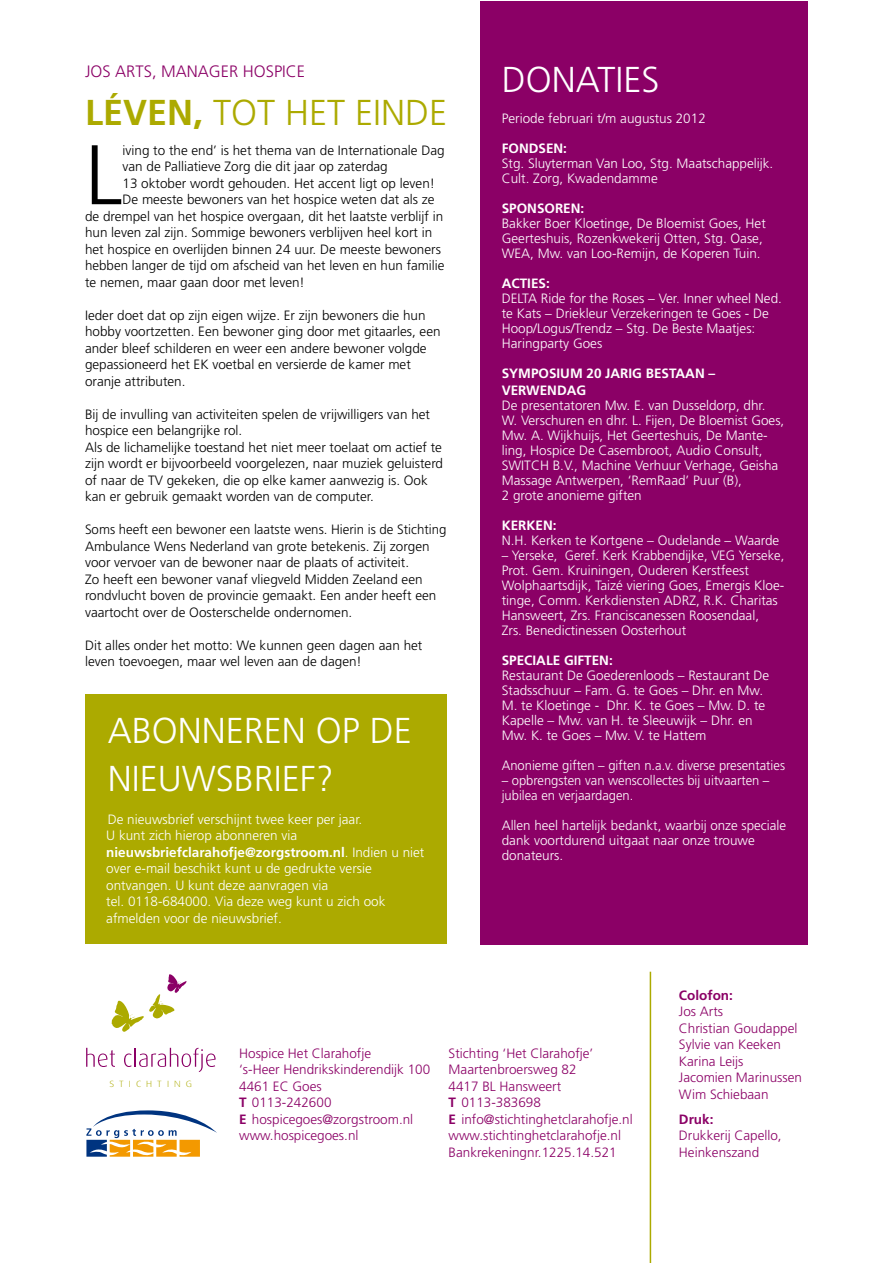
<style>
.page{position:relative;width:893px;height:1263px;background:#fff}
.page>*{position:absolute;margin:0;border:0;box-sizing:border-box;transform-origin:0 0}
.t1{font:300 84.45px "Frutiger";color:#000}
.t2{font:300 36px/48px "Frutiger";color:#fff}
.t3{font:300 36px "Frutiger";color:#acaa00}
.t4{font:300 16.5px "Frutiger";color:#8b0066}
.t5{font:300 13.5px/16.5px "Frutiger";color:#000}
.t6{font:300 13.5px/15px "Frutiger";color:#fff}
.t7{font:300 13.5px/16.5px "Frutiger";color:#8b0066}
.t8{font:300 13.5px/15px "Frutiger";color:#fff;scale:.96 1}
.t9{font:700 13.5px/16.5px "Frutiger";color:#fff}
.t10{font:700 13.5px "Frutiger";color:#8b0066}
.t11{font:300 9px "Dax Wide";letter-spacing:.56em;color:#acaa00}
.s1{font-weight:700}
</style>
<div class="page">
<svg style="left:86px;top:1048px;width:29px;height:19px"></svg>
<svg style="left:124px;top:1048px;width:92px;height:24px"></svg>
<svg style="left:111px;top:974px;width:76px;height:58px"></svg>
<svg style="left:86px;top:1110px;width:131px;height:47px"></svg>
<div style="left:480px;top:1px;width:328px;height:943px;background:#8b0066"></div>
<hr style="left:650px;top:972px;width:1px;height:291px;background:#acaa00">
<div style="left:85px;top:694px;width:361px;height:250px;background:#acaa00"></div>
<p class="t4" style="left:85px;top:62px;width:222px">JOS ARTS, MANAGER HOSPICE</p>
<h2 class="t3" style="left:85px;top:92px;width:364px"><span class="s1">LÉVEN,</span> TOT HET EINDE</h2>
<h1 class="t1" style="left:85px;top:127px;width:39px">L</h1>
<p class="t5" style="left:123px;top:142px;width:324px">iving to the end’ is het thema van de Internationale Dag</p>
<p class="t5" style="left:123px;top:158px;width:267px">van de Palliatieve Zorg die dit jaar op zaterdag</p>
<p class="t5" style="left:123px;top:175px;width:314px">13 oktober wordt gehouden. Het accent ligt op leven!</p>
<p class="t5" style="left:123px;top:191px;width:314px">De meeste bewoners van het hospice weten dat als ze</p>
<p class="t5" style="left:85px;top:208px;width:360px">de drempel van het hospice overgaan, dit het laatste verblijf in</p>
<p class="t5" style="left:85px;top:224px;width:349px">hun leven zal zijn. Sommige bewoners verblijven heel kort in</p>
<p class="t5" style="left:85px;top:241px;width:357px">het hospice en overlijden binnen 24 uur. De meeste bewoners</p>
<p class="t5" style="left:85px;top:257px;width:361px">hebben langer de tijd om afscheid van het leven en hun familie</p>
<p class="t5" style="left:85px;top:274px;width:221px">te nemen, maar gaan door met leven!</p>
<p class="t5" style="left:85px;top:307px;width:357px">Ieder doet dat op zijn eigen wijze. Er zijn bewoners die hun hobby voortzetten. Een bewoner ging door met gitaarles, een ander bleef schilderen en weer een andere bewoner volgde gepassioneerd het EK voetbal en versierde de kamer met oranje attributen.</p>
<p class="t5" style="left:85px;top:406px;width:360px">Bij de invulling van activiteiten spelen de vrijwilligers van het hospice een belangrijke rol.<br>Als de lichamelijke toestand het niet meer toelaat om actief te zijn wordt er bijvoorbeeld voorgelezen, naar muziek geluisterd of naar de TV gekeken, die op elke kamer aanwezig is. Ook kan er gebruik gemaakt worden van de computer.</p>
<p class="t5" style="left:85px;top:521px;width:363px">Soms heeft een bewoner een laatste wens. Hierin is de Stichting Ambulance Wens Nederland van grote betekenis. Zij zorgen voor vervoer van de bewoner naar de plaats of activiteit.<br>Zo heeft een bewoner vanaf vliegveld Midden Zeeland een rondvlucht boven de provincie gemaakt. Een ander heeft een vaartocht over de Oosterschelde ondernomen.</p>
<p class="t5" style="left:85px;top:637px;width:339px">Dit alles onder het motto: We kunnen geen dagen aan het leven toevoegen, maar wel leven aan de dagen!</p>
<h2 class="t2" style="left:108px;top:707px;width:306px">ABONNEREN OP DE<br>NIEUWSBRIEF?</h2>
<p class="t6" style="left:106px;top:811px;width:320px;line-height:16.5px">De nieuwsbrief verschijnt twee keer per jaar.<br>U kunt zich hierop abonneren via <span class="s1">nieuwsbriefclarahofje@zorgstroom.nl</span>. Indien u niet over e-mail beschikt kunt u de gedrukte versie ontvangen. U kunt deze aanvragen via<br>tel. 0118-684000. Via deze weg kunt u zich ook afmelden voor de nieuwsbrief.</p>
<h2 class="t2" style="left:502px;top:56px;width:159px">DONATIES</h2>
<p class="t6" style="left:502px;top:111px;width:206px">Periode februari t/m augustus 2012</p>
<p class="t9" style="left:502px;top:140px;width:67px">FONDSEN:</p>
<p class="t6" style="left:502px;top:156px;width:273px">Stg. Sluyterman Van Loo, Stg. Maatschappelijk.<br>Cult. Zorg, Kwadendamme</p>
<p class="t9" style="left:502px;top:200px;width:84px">SPONSOREN:</p>
<p class="t6" style="left:502px;top:216px;width:266px">Bakker Boer Kloetinge, De Bloemist Goes, Het<br>Geerteshuis, Rozenkwekerij Otten, Stg. Oase,<br>WEA, Mw. van Loo-Remijn, de Koperen Tuin.</p>
<p class="t9" style="left:502px;top:275px;width:50px">ACTIES:</p>
<p class="t6" style="left:502px;top:291px;width:282px">DELTA Ride for the Roses – Ver. Inner wheel Ned. te Kats – Driekleur Verzekeringen te Goes - De Hoop/Logus/Trendz – Stg. De Beste Maatjes:<br>Haringparty Goes</p>
<p class="t9" style="left:502px;top:365px;width:215px">SYMPOSIUM 20 JARIG BESTAAN –<br>VERWENDAG</p>
<p class="t6" style="left:502px;top:398px;width:284px">De presentatoren Mw. E. van Dusseldorp, dhr.<br>W. Verschuren en dhr. L. Fijen, De Bloemist Goes, Mw. A. Wijkhuijs, Het Geerteshuis, De Mante&shy;ling, Hospice De Casembroot, Audio Consult, SWITCH B.V., Machine Verhuur Verhage, Geisha Massage Antwerpen, ‘RemRaad’ Puur (B),<br>2 grote anonieme giften</p>
<p class="t9" style="left:502px;top:517px;width:56px">KERKEN:</p>
<p class="t6" style="left:502px;top:533px;width:279px">N.H. Kerken te Kortgene – Oudelande – Waarde</p>
<p class="t8" style="left:502px;top:548px;width:296px">– Yerseke, Geref. Kerk Krabbendijke, VEG Yerseke, Prot. Gem. Kruiningen, Ouderen Kerstfeest Wolphaartsdijk, Taizé viering Goes, Emergis Kloe&shy;tinge, Comm. Kerkdiensten ADRZ, R.K. Charitas Hansweert, Zrs. Franciscanessen Roosendaal,<br>Zrs. Benedictinessen Oosterhout</p>
<p class="t9" style="left:502px;top:652px;width:113px">SPECIALE GIFTEN:</p>
<p class="t6" style="left:502px;top:668px;width:269px">Restaurant De Goederenloods – Restaurant De Stadsschuur – Fam. G. te Goes – Dhr. en Mw.<br>M. te Kloetinge - Dhr. K. te Goes – Mw. D. te Kapelle – Mw. van H. te Sleeuwijk – Dhr. en Mw. K. te Goes – Mw. V. te Hattem</p>
<p class="t8" style="left:502px;top:758px;width:297px">Anonieme giften – giften n.a.v. diverse presentaties</p>
<p class="t8" style="left:502px;top:773px;width:280px">– opbrengsten van wenscollectes bij uitvaarten – jubilea en verjaardagen.</p>
<p class="t6" style="left:502px;top:818px;width:286px">Allen heel hartelijk bedankt, waarbij onze speciale dank voortdurend uitgaat naar onze trouwe donateurs.</p>
<p class="t11" style="left:109px;top:1079px;width:84px">STICHTING</p>
<p class="t7" style="left:239px;top:1045px;width:193px">Hospice Het Clarahofje<br>‘s-Heer Hendrikskinderendijk 100<br>4461 EC Goes<br><span class="s1">T</span> 0113-242600<br><span class="s1">E</span> hospicegoes@zorgstroom.nl www.hospicegoes.nl</p>
<p class="t7" style="left:449px;top:1045px;width:186px">Stichting ‘Het Clarahofje’<br>Maartenbroersweg 82<br>4417 BL Hansweert<br><span class="s1">T</span> 0113-383698<br><span class="s1">E</span> info@stichtinghetclarahofje.nl www.stichtinghetclarahofje.nl<br>Bankrekeningnr.1225.14.521</p>
<p class="t10" style="left:679px;top:987px;width:55px">Colofon:</p>
<p class="t7" style="left:679px;top:1003px;width:125px">Jos Arts<br>Christian Goudappel<br>Sylvie van Keeken<br>Karina Leijs<br>Jacomien Marinussen<br>Wim Schiebaan</p>
<p class="t10" style="left:679px;top:1111px;width:36px">Druk:</p>
<p class="t7" style="left:679px;top:1127px;width:104px">Drukkerij Capello,<br>Heinkenszand</p>
</div>
